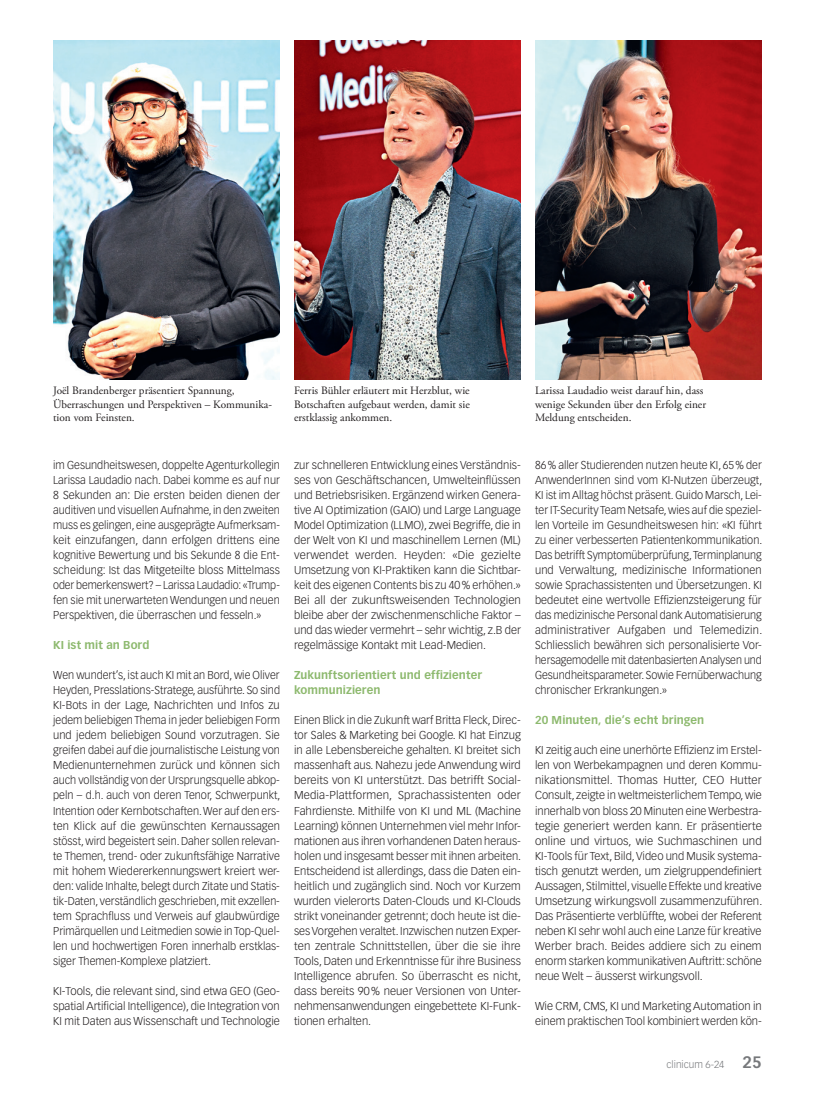
<style>
.page{position:relative;width:815px;height:1099px;background:#fff}
.page>*{position:absolute;margin:0;border:0;box-sizing:border-box;transform-origin:0 0}
.Lauftext{font:300 11.25px/15px "Vectora LT Std";color:#231f20;text-align:justify}
.Legende{font:11.25px/13.5px "Adobe Garamond Pro";color:#231f20}
.ZT_Special{font:700 11.25px/15px "Vectora LT Std";letter-spacing:.005em;color:#8db96e}
.t1{font:300 10px "Vectora LT Std";color:#76787b}
.s1{font-weight:700;font-size:16.25px}
</style>
<div class="page">
<img style="left:53px;top:40px;width:227px;height:339px">
<img style="left:294px;top:40px;width:227px;height:339px">
<img style="left:535px;top:40px;width:227px;height:339px">
<p class="Legende" style="left:53px;top:384px;width:220px">Joël Brandenberger präsentiert Spannung,<br>Überraschungen und Perspektiven – Kommunika&shy;tion vom Feinsten.</p>
<p class="Legende" style="left:294px;top:384px;width:177px;text-align:justify">Ferris Bühler erläutert mit Herzblut, wie Botschaften aufgebaut werden, damit sie erstklassig ankommen.</p>
<p class="Legende" style="left:535px;top:384px;width:173px">Larissa Laudadio weist darauf hin, dass wenige Sekunden über den Erfolg einer<br>Meldung entscheiden.</p>
<p class="Lauftext" style="left:53px;top:458px;width:228px">im Gesundheitswesen, doppelte Agenturkollegin Larissa Laudadio nach. Dabei komme es auf nur 8 Sekunden an: Die ersten beiden dienen der auditiven und visuellen Aufnahme, in den zweiten muss es gelingen, eine ausgeprägte Aufmerksam&shy;keit einzufangen, dann erfolgen drittens eine kognitive Bewertung und bis Sekunde 8 die Ent&shy;scheidung: Ist das Mitgeteilte bloss Mittelmass oder bemerkenswert? – Larissa Laudadio: «Trump&shy;fen sie mit unerwarteten Wendungen und neuen Perspektiven, die überraschen und fesseln.»</p>
<p class="ZT_Special" style="left:53px;top:638px;width:98px">KI ist mit an Bord</p>
<p class="Lauftext" style="left:53px;top:668px;width:229px">Wen wundert’s, ist auch KI mit an Bord, wie Oliver Heyden, Presslations-Stratege, ausführte. So sind KI-Bots in der Lage, Nachrichten und Infos zu jedem beliebigen Thema in jeder beliebigen Form und jedem beliebigen Sound vorzutragen. Sie greifen dabei auf die journalistische Leistung von Medienunternehmen zurück und können sich auch vollständig von der Ursprungsquelle abkop&shy;peln – d.h. auch von deren Tenor, Schwerpunkt, Intention oder Kernbotschaften. Wer auf den ers&shy;ten Klick auf die gewünschten Kernaussagen stösst, wird begeistert sein. Daher sollen relevan&shy;te Themen, trend- oder zukunftsfähige Narrative mit hohem Wiedererkennungswert kreiert wer&shy;den: valide Inhalte, belegt durch Zitate und Statis&shy;tik-Daten, verständlich geschrieben, mit exzellen&shy;tem Sprachfluss und Verweis auf glaubwürdige Primärquellen und Leitmedien sowie in Top-Quel&shy;len und hochwertigen Foren innerhalb erstklas&shy;siger Themen-Komplexe platziert.</p>
<p class="Lauftext" style="left:53px;top:983px;width:228px">KI-Tools, die relevant sind, sind etwa GEO (Geo&shy;spatial Artificial Intelligence), die Integration von KI mit Daten aus Wissenschaft und Technologie</p>
<p class="Lauftext" style="left:294px;top:458px;width:228px">zur schnelleren Entwicklung eines Verständnis&shy;ses von Geschäftschancen, Umwelteinflüssen und Betriebsrisiken. Ergänzend wirken Genera&shy;tive AI Optimization (GAIO) und Large Language Model Optimization (LLMO), zwei Begriffe, die in der Welt von KI und maschinellem Lernen (ML) verwendet werden. Heyden: «Die gezielte Umsetzung von KI-Praktiken kann die Sichtbar&shy;keit des eigenen Contents bis zu 40% erhöhen.» Bei all der zukunftsweisenden Technologien bleibe aber der zwischenmenschliche Faktor – und das wieder vermehrt – sehr wichtig, z.B der regelmässige Kontakt mit Lead-Medien.</p>
<p class="ZT_Special" style="left:294px;top:668px;width:189px">Zukunftsorientiert und effizienter kommunizieren</p>
<p class="Lauftext" style="left:294px;top:713px;width:229px">Einen Blick in die Zukunft warf Britta Fleck, Direc&shy;tor Sales &amp; Marketing bei Google. KI hat Einzug in alle Lebensbereiche gehalten. KI breitet sich massenhaft aus. Nahezu jede Anwendung wird bereits von KI unterstützt. Das betrifft Social-Media-Plattformen, Sprachassistenten oder Fahrdienste. Mithilfe von KI und ML (Machine Learning) können Unternehmen viel mehr Infor&shy;mationen aus ihren vorhandenen Daten heraus&shy;holen und insgesamt besser mit ihnen arbeiten.<br>Entscheidend ist allerdings, dass die Daten ein&shy;heitlich und zugänglich sind. Noch vor Kurzem wurden vielerorts Daten-Clouds und KI-Clouds strikt voneinander getrennt; doch heute ist die&shy;ses Vorgehen veraltet. Inzwischen nutzen Exper&shy;ten zentrale Schnittstellen, über die sie ihre Tools, Daten und Erkenntnisse für ihre Business Intelligence abrufen. So überrascht es nicht, dass bereits 90% neuer Versionen von Unter&shy;nehmensanwendungen eingebettete KI-Funk&shy;tionen erhalten.</p>
<p class="Lauftext" style="left:535px;top:458px;width:229px">86% aller Studierenden nutzen heute KI, 65% der AnwenderInnen sind vom KI-Nutzen überzeugt, KI ist im Alltag höchst präsent. Guido Marsch, Lei&shy;ter IT-Security Team Netsafe, wies auf die speziel&shy;len Vorteile im Gesundheitswesen hin: «KI führt zu einer verbesserten Patientenkommunikation.<br>Das betrifft Symptomüberprüfung, Terminplanung und Verwaltung, medizinische Informationen sowie Sprachassistenten und Übersetzungen. KI bedeutet eine wertvolle Effizienzsteigerung für das medizinische Personal dank Automatisierung administrativer Aufgaben und Telemedizin.<br>Schliesslich bewähren sich personalisierte Vor&shy;hersagemodelle mit datenbasierten Analysen und Gesundheitsparameter. Sowie Fernüberwachung chronischer Erkrankungen.»</p>
<p class="ZT_Special" style="left:535px;top:713px;width:171px">20 Minuten, die’s echt bringen</p>
<p class="Lauftext" style="left:535px;top:743px;width:229px">KI zeitig auch eine unerhörte Effizienz im Erstel&shy;len von Werbekampagnen und deren Kommu&shy;nikationsmittel. Thomas Hutter, CEO Hutter Consult, zeigte in weltmeisterlichem Tempo, wie innerhalb von bloss 20 Minuten eine Werbestra&shy;tegie generiert werden kann. Er präsentierte online und virtuos, wie Suchmaschinen und KI-Tools für Text, Bild, Video und Musik systema&shy;tisch genutzt werden, um zielgruppendefiniert Aussagen, Stilmittel, visuelle Effekte und kreative Umsetzung wirkungsvoll zusammenzuführen.<br>Das Präsentierte verblüffte, wobei der Referent neben KI sehr wohl auch eine Lanze für kreative Werber brach. Beides addiere sich zu einem enorm starken kommunikativen Auftritt: schöne neue Welt – äusserst wirkungsvoll.</p>
<p class="Lauftext" style="left:535px;top:998px;width:228px">Wie CRM, CMS, KI und Marketing Automation in einem praktischen Tool kombiniert werden kön-</p>
<p class="t1" style="left:667px;top:1058px;width:97px">clinicum 6-24 <span class="s1">25</span></p>
</div>
